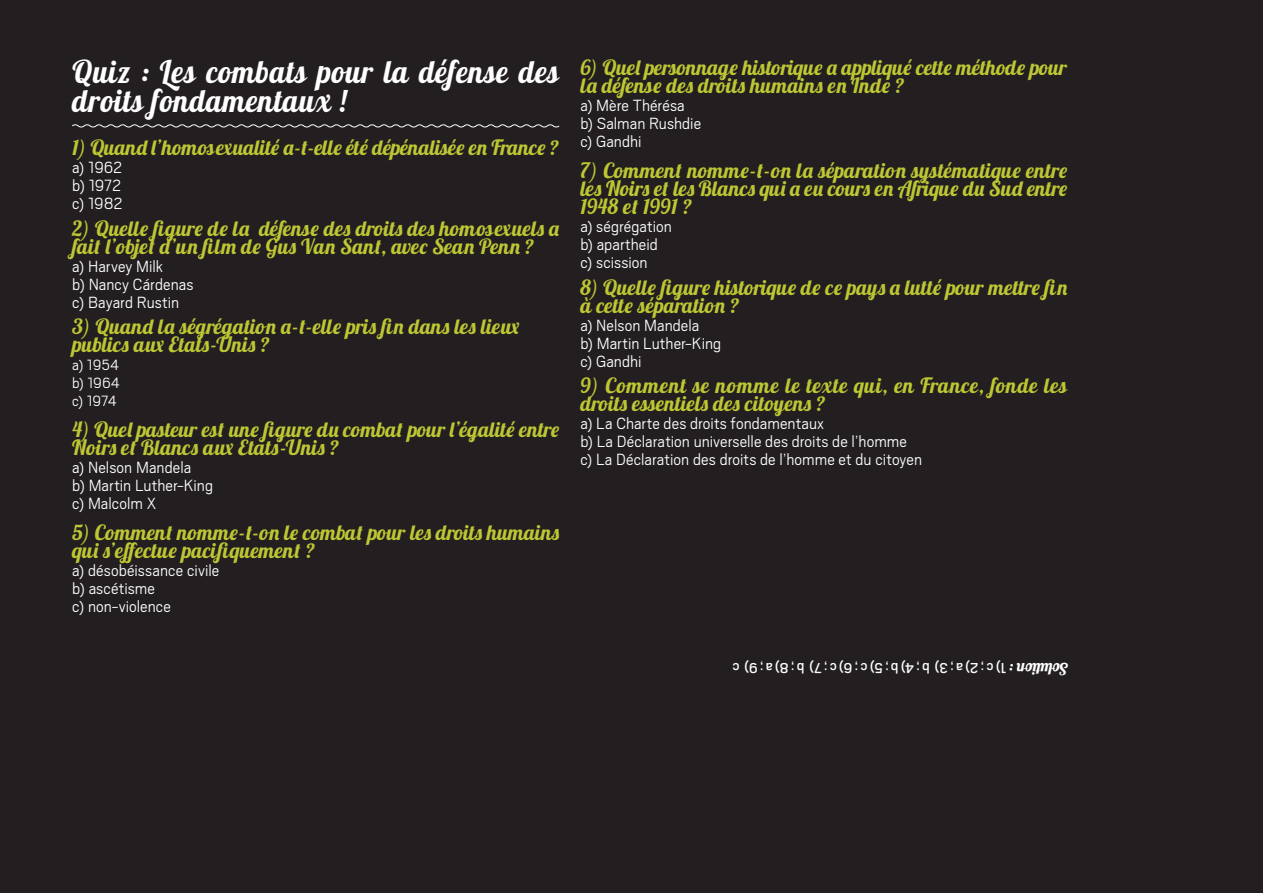
<style>
.page{position:relative;width:1263px;height:893px;background:#231f20}
.page>*{position:absolute;margin:0;border:0;box-sizing:border-box;transform-origin:0 0}
.Petit_Encadré_Titre{font:31.5px/28.5px "Lobster 1.4";letter-spacing:.065em;color:#fff;scale:.96 1}
.ARTCILE_txt_courant{font:21px/18px "Lobster 1.4";letter-spacing:.05em;color:#bec733}
.ARTCILE_txt_courant-2{font:300 18px "Scout";letter-spacing:.005em;color:#fff}
.ARTCILE_txt_courant-3{font:300 16.5px "Scout";letter-spacing:-.005em;color:#fff}
.DIAGLOGUE{font:16.2px "Scout";color:#fff}
.s1{font-family:"Lobster 1.4";font-size:16.5px}
</style>
<div class="page">
<div style="left:47px;top:47px;width:1029px;height:575px;background:#231f20"></div>
<svg style="left:72px;top:124px;width:488px;height:4px"></svg>
<p class="Petit_Encadré_Titre" style="left:72px;top:57px;width:507px">Quiz : Les combats pour la défense des droits fondamentaux !</p>
<p class="ARTCILE_txt_courant" style="left:72px;top:138px;width:488px">1) Quand l’homosexualité a-t-elle été dépénalisée en France ?</p>
<p class="ARTCILE_txt_courant-2" style="left:72px;top:156px;width:52px">a) 1962</p>
<p class="ARTCILE_txt_courant-2" style="left:72px;top:174px;width:51px">b) 1972</p>
<p class="ARTCILE_txt_courant-2" style="left:72px;top:192px;width:52px">c) 1982</p>
<p class="ARTCILE_txt_courant" style="left:72px;top:219px;width:488px">2) Quelle figure de la défense des droits des homosexuels a fait l’objet d’un film de Gus Van Sant, avec Sean Penn ?</p>
<p class="ARTCILE_txt_courant-2" style="left:72px;top:254px;width:92px">a) Harvey Milk</p>
<p class="ARTCILE_txt_courant-2" style="left:72px;top:272px;width:123px">b) Nancy Cárdenas</p>
<p class="ARTCILE_txt_courant-2" style="left:72px;top:290px;width:108px">c) Bayard Rustin</p>
<p class="ARTCILE_txt_courant" style="left:72px;top:317px;width:449px">3) Quand la ségrégation a-t-elle pris fin dans les lieux publics aux Etats-Unis ?</p>
<p class="ARTCILE_txt_courant-3" style="left:72px;top:354px;width:49px">a) 1954</p>
<p class="ARTCILE_txt_courant-3" style="left:72px;top:372px;width:49px">b) 1964</p>
<p class="ARTCILE_txt_courant-3" style="left:72px;top:390px;width:46px">c) 1974</p>
<p class="ARTCILE_txt_courant" style="left:72px;top:420px;width:488px">4) Quel pasteur est une figure du combat pour l’égalité entre<br>Noirs et Blancs aux Etats-Unis ?</p>
<p class="ARTCILE_txt_courant-2" style="left:72px;top:456px;width:120px">a) Nelson Mandela</p>
<p class="ARTCILE_txt_courant-2" style="left:72px;top:474px;width:142px">b) Martin Luther-King</p>
<p class="ARTCILE_txt_courant-2" style="left:72px;top:492px;width:86px">c) Malcolm X</p>
<p class="ARTCILE_txt_courant" style="left:72px;top:523px;width:488px">5) Comment nomme-t-on le combat pour les droits humains qui s’effectue pacifiquement ?</p>
<p class="ARTCILE_txt_courant-2" style="left:72px;top:558px;width:148px">a) désobéissance civile</p>
<p class="ARTCILE_txt_courant-2" style="left:72px;top:576px;width:84px">b) ascétisme</p>
<p class="ARTCILE_txt_courant-2" style="left:72px;top:594px;width:100px">c) non-violence</p>
<p class="ARTCILE_txt_courant" style="left:580px;top:58px;width:488px">6) Quel personnage historique a appliqué cette méthode pour la défense des droits humains en Inde ?</p>
<p class="ARTCILE_txt_courant-2" style="left:580px;top:94px;width:106px">a) Mère Thérésa</p>
<p class="ARTCILE_txt_courant-2" style="left:580px;top:112px;width:122px">b) Salman Rushdie</p>
<p class="ARTCILE_txt_courant-2" style="left:580px;top:130px;width:63px">c) Gandhi</p>
<p class="ARTCILE_txt_courant" style="left:580px;top:161px;width:488px;text-align:justify">7) Comment nomme-t-on la séparation systématique entre les Noirs et les Blancs qui a eu cours en Afrique du Sud entre 1948 et 1991 ?</p>
<p class="ARTCILE_txt_courant-2" style="left:580px;top:215px;width:93px">a) ségrégation</p>
<p class="ARTCILE_txt_courant-2" style="left:580px;top:233px;width:79px">b) apartheid</p>
<p class="ARTCILE_txt_courant-2" style="left:580px;top:251px;width:69px">c) scission</p>
<p class="ARTCILE_txt_courant" style="left:580px;top:278px;width:488px">8) Quelle figure historique de ce pays a lutté pour mettre fin à cette séparation ?</p>
<p class="ARTCILE_txt_courant-2" style="left:580px;top:313px;width:120px">a) Nelson Mandela</p>
<p class="ARTCILE_txt_courant-2" style="left:580px;top:331px;width:142px">b) Martin Luther-King</p>
<p class="ARTCILE_txt_courant-2" style="left:580px;top:349px;width:63px">c) Gandhi</p>
<p class="ARTCILE_txt_courant" style="left:580px;top:376px;width:487px">9) Comment se nomme le texte qui, en France, fonde les droits essentiels des citoyens ?</p>
<p class="ARTCILE_txt_courant-2" style="left:580px;top:412px;width:245px">a) La Charte des droits fondamentaux</p>
<p class="ARTCILE_txt_courant-2" style="left:580px;top:430px;width:328px">b) La Déclaration universelle des droits de l’homme</p>
<p class="ARTCILE_txt_courant-2" style="left:580px;top:448px;width:343px">c) La Déclaration des droits de l’homme et du citoyen</p>
<p class="DIAGLOGUE" style="left:1068px;top:679px;width:337px;rotate:-180deg"><span class="s1">Solution :</span> 1) c ; 2) a ; 3) b ; 4) b ; 5) c ; 6) c ; 7) b ; 8) a ; 9) c</p>
</div>
